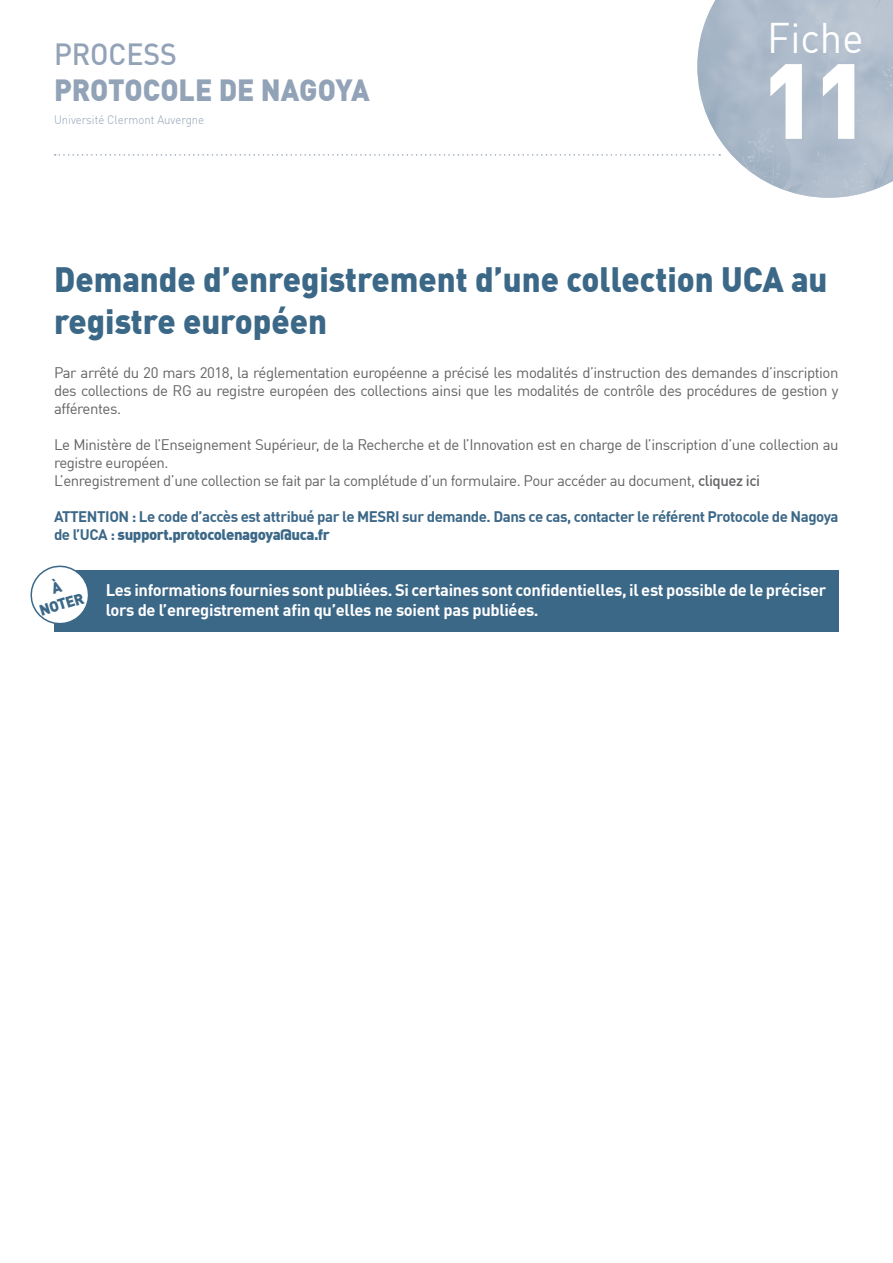
<style>
.page{position:relative;width:893px;height:1263px;background:#fff}
.page>*{position:absolute;margin:0;border:0;box-sizing:border-box;transform-origin:0 0}
.t1{font:900 105px "DIN Offc";color:#fff;scale:.95 1}
.t2{font:42px "DIN Offc";color:#fff;scale:.95 1}
.TITRE_PARTIE{font:900 34.5px/41.4px "DIN Offc";color:#3c6888;scale:.95 1}
.t3{font:900 30px/36px "DIN Offc";color:#92a2b7;scale:.95 1}
.ENCADRE{font:700 16.5px/19.8px "DIN Offc";letter-spacing:-.02em;color:#fff}
.t4{font:15px/18px "DIN Offc";letter-spacing:-.03em;color:#636366;text-align:justify}
.t5{font:700 15px/18px "DIN Offc";letter-spacing:-.03em;color:#3c6888}
.t6{font:900 15px/18px "DIN Offc";color:#3c6888;text-align:center}
.t7{font:300 12px "DIN Offc";color:#92a2b7;scale:.95 1}
.s1{font-weight:500}
.s2{font-weight:900}
</style>
<div class="page">
<img style="left:697px;top:0;width:196px;height:198px">
<div style="left:54px;top:570px;width:785px;height:62px;background:#3c6888"></div>
<svg style="left:30px;top:565px;width:58px;height:59px"></svg>
<p class="t3" style="left:54px;top:35px;width:334px"><span class="s1">PROCESS<br></span>PROTOCOLE DE NAGOYA</p>
<p class="t7" style="left:54px;top:113px;width:160px">Université Clermont Auvergne</p>
<p class="t2" style="left:767px;top:12px;width:103px">Fiche</p>
<p class="t1" style="left:761px;top:31px;width:115px">11</p>
<p class="TITRE_PARTIE" style="left:54px;top:257px;width:816px">Demande d’enregistrement d’une collection UCA au registre européen</p>
<p class="t4" style="left:54px;top:363px;width:786px">Par arrêté du 20 mars 2018, la réglementation européenne a précisé les modalités d’instruction des demandes d’inscription des collections de RG au registre européen des collections ainsi que les modalités de contrôle des procédures de gestion y afférentes.</p>
<p class="t4" style="left:54px;top:435px;width:786px">Le Ministère de l’Enseignement Supérieur, de la Recherche et de l’Innovation est en charge de l’inscription d’une collection au registre européen.</p>
<p class="t4" style="left:54px;top:471px;width:708px">L’enregistrement d’une collection se fait par la complétude d’un formulaire. Pour accéder au document, <span class="s1">cliquez ici</span></p>
<p class="t5" style="left:54px;top:507px;width:786px">ATTENTION : Le code d’accès est attribué par le MESRI sur demande. Dans ce cas, contacter le référent Protocole de Nagoya de l’UCA : <span class="s2">support.protocolenagoya@uca.fr</span></p>
<p class="t6" style="left:32px;top:584px;width:47px;rotate:-17deg">À<br>NOTER</p>
<p class="ENCADRE" style="left:106px;top:579px;width:722px">Les informations fournies sont publiées. Si certaines sont confidentielles, il est possible de le préciser lors de l’enregistrement afin qu’elles ne soient pas publiées.</p>
</div>
